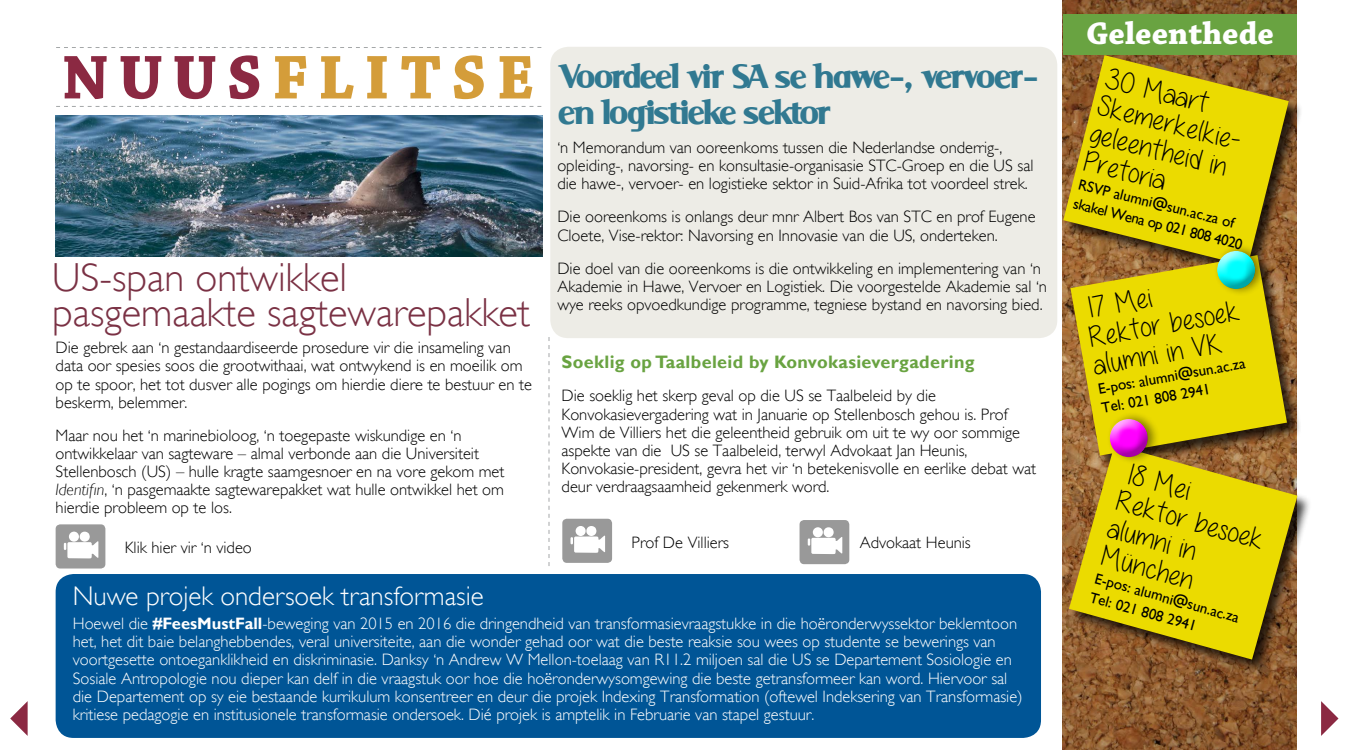
<style>
.page{position:relative;width:1350px;height:750px;background:#fff}
.page>*{position:absolute;margin:0;border:0;box-sizing:border-box;transform-origin:0 0}
.t1{font:700 65.25px "Chaparral Pro";letter-spacing:.15em;color:#d49d3a}
.t2{font:300 40.5px/34.5px "Gill Sans";color:#7a3144}
.t3{font:900 37.5px/36px "Serif";letter-spacing:.01em;color:#317991}
.t4{font:700 33px "Chaparral Pro";color:#fff}
.t5{font:30px/28.5px "All Things Pink Skinny";color:#000}
.t6{font:300 27px "Gill Sans";color:#fff}
.t7{font:700 18px "Gill Sans";letter-spacing:.02em;color:#69a341}
.t8{font:300 16.5px/18.1px "Gill Sans";color:#000}
.t9{font:300 16.5px/18.1px "Gill Sans";color:#fff}
.t10{font:15px/19.5px "Gill Sans";color:#000}
.s1{color:#8b2942}
.s2{font-style:italic}
.s3{font-weight:700}
</style>
<div class="page">
<div style="left:550px;top:47px;width:507px;height:291px;background:#edece6;border-radius:18px"></div>
<img style="left:1063px;top:0;width:234px;height:750px">
<div style="left:1063px;top:14px;width:234px;height:41px;background:#69a341"></div>
<div style="left:1063px;top:55px;width:241px;height:226px;background:#000;opacity:.75"></div>
<svg style="left:1063px;top:55px;width:226px;height:211px;fill:#ebdb00"></svg>
<div style="left:1070px;top:255px;width:232px;height:216px;background:#000;opacity:.75"></div>
<svg style="left:1070px;top:255px;width:217px;height:190px;fill:#ebdb00"></svg>
<div style="left:1069px;top:445px;width:243px;height:229px;background:#000;opacity:.75"></div>
<svg style="left:1069px;top:445px;width:228px;height:215px;fill:#ebdb00"></svg>
<div style="left:56px;top:574px;width:985px;height:164px;background:#005596;border-radius:18px"></div>
<div style="left:56px;top:524px;width:49px;height:45px;background:#999;border-radius:5px"></div>
<svg style="left:64px;top:531px;width:34px;height:27px"></svg>
<img style="left:55px;top:115px;width:488px;height:142px">
<div style="left:562px;top:519px;width:50px;height:44px;background:#999;border-radius:5px"></div>
<svg style="left:571px;top:526px;width:34px;height:27px"></svg>
<div style="left:800px;top:520px;width:49px;height:44px;background:#999;border-radius:5px"></div>
<svg style="left:808px;top:527px;width:34px;height:27px"></svg>
<svg style="left:549px;top:337px;width:1px;height:229px"></svg>
<div style="left:1106px;top:411px;width:54px;height:54px;background:#000;opacity:.45"></div>
<div style="left:1099px;top:408px;width:55px;height:46px;background:#fff;opacity:.75"></div>
<div style="left:1104px;top:422px;width:55px;height:36px;background:#000;opacity:.35"></div>
<div style="left:1214px;top:243px;width:54px;height:54px;background:#000;opacity:.45"></div>
<div style="left:1206px;top:240px;width:55px;height:46px;background:#fff;opacity:.75"></div>
<div style="left:1211px;top:254px;width:55px;height:36px;background:#000;opacity:.35"></div>
<svg style="left:1321px;top:701px;width:18px;height:35px"></svg>
<svg style="left:10px;top:701px;width:18px;height:35px"></svg>
<svg style="left:56px;top:47px;width:485px;height:1px"></svg>
<svg style="left:56px;top:106px;width:485px;height:1px"></svg>
<h1 class="t1" style="left:62px;top:39px;width:474px"><span class="s1">NUUS</span>FLITSE</h1>
<h2 class="t2" style="left:52px;top:260px;width:480px">US-span ontwikkel pasgemaakte sagtewarepakket</h2>
<p class="t8" style="left:56px;top:339px;width:478px">Die gebrek aan ‘n gestandaardiseerde prosedure vir die insameling van data oor spesies soos die grootwithaai, wat ontwykend is en moeilik om op te spoor, het tot dusver alle pogings om hierdie diere te bestuur en te beskerm, belemmer.</p>
<p class="t8" style="left:56px;top:426px;width:450px">Maar nou het ‘n marinebioloog, ‘n toegepaste wiskundige en ‘n ontwikkelaar van sagteware – almal verbonde aan die Universiteit Stellenbosch (US) – hulle kragte saamgesnoer en na vore gekom met <span class="s2">Identifin</span>, ‘n pasgemaakte sagtewarepakket wat hulle ontwikkel het om hierdie probleem op te los.</p>
<p class="t8" style="left:125px;top:539px;width:129px">Klik hier vir ‘n video</p>
<h3 class="t3" style="left:559px;top:58px;width:481px">Voordeel vir SA se hawe-, vervoer&shy;en logistieke sektor</h3>
<p class="t8" style="left:557px;top:138px;width:478px">‘n Memorandum van ooreenkoms tussen die Nederlandse onderrig-, opleiding-, navorsing- en konsultasie-organisasie STC-Groep en die US sal die hawe-, vervoer- en logistieke sektor in Suid-Afrika tot voordeel strek.</p>
<p class="t8" style="left:557px;top:208px;width:480px">Die ooreenkoms is onlangs deur mnr Albert Bos van STC en prof Eugene<br>Cloete, Vise-rektor: Navorsing en Innovasie van die US, onderteken.</p>
<p class="t8" style="left:557px;top:259px;width:491px">Die doel van die ooreenkoms is die ontwikkeling en implementering van ‘n<br>Akademie in Hawe, Vervoer en Logistiek. Die voorgestelde Akademie sal ‘n wye reeks opvoedkundige programme, tegniese bystand en navorsing bied.</p>
<p class="t7" style="left:562px;top:351px;width:415px">Soeklig op Taalbeleid by Konvokasievergadering</p>
<p class="t8" style="left:562px;top:387px;width:476px">Die soeklig het skerp geval op die US se Taalbeleid by die Konvokasievergadering wat in Januarie op Stellenbosch gehou is. Prof Wim de Villiers het die geleentheid gebruik om uit te wy oor sommige aspekte van die US se Taalbeleid, terwyl Advokaat Jan Heunis, Konvokasie-president, gevra het vir ‘n betekenisvolle en eerlike debat wat deur verdraagsaamheid gekenmerk word.</p>
<p class="t8" style="left:632px;top:533px;width:99px">Prof De Villiers</p>
<p class="t8" style="left:860px;top:533px;width:112px">Advokaat Heunis</p>
<h3 class="t6" style="left:73px;top:580px;width:412px">Nuwe projek ondersoek transformasie</h3>
<p class="t9" style="left:73px;top:615px;width:951px">Hoewel die <span class="s3">#FeesMustFall</span>-beweging van 2015 en 2016 die dringendheid van transformasievraagstukke in die hoëronderwyssektor beklemtoon het, het dit baie belanghebbendes, veral universiteite, aan die wonder gehad oor wat die beste reaksie sou wees op studente se bewerings van voortgesette ontoeganklikheid en diskriminasie. Danksy ‘n Andrew W Mellon-toelaag van R11.2 miljoen sal die US se Departement Sosiologie en Sosiale Antropologie nou dieper kan delf in die vraagstuk oor hoe die hoëronderwysomgewing die beste getransformeer kan word. Hiervoor sal die Departement op sy eie bestaande kurrikulum konsentreer en deur die projek Indexing Transformation (oftewel Indeksering van Transformasie) kritiese pedagogie en institusionele transformasie ondersoek. Dié projek is amptelik in Februarie van stapel gestuur.</p>
<h3 class="t4" style="left:1086px;top:14px;width:189px">Geleenthede</h3>
<h3 class="t5" style="left:1109px;top:63px;width:155px;rotate:14deg">30 Maart<br>Skemerkelkie&shy;geleentheid in<br>Pretoria</h3>
<p class="t10" style="left:1081px;top:174px;width:175px;rotate:14deg">RSVP alumni@sun.ac.za of skakel Wena op 021 808 4020</p>
<h3 class="t5" style="left:1082px;top:294px;width:154px;rotate:-10deg">17 Mei<br>Rektor besoek alumni in VK</h3>
<p class="t10" style="left:1097px;top:379px;width:151px;rotate:-10deg">E-pos: alumni@sun.ac.za<br>Tel: 021 808 2941</p>
<h3 class="t5" style="left:1129px;top:458px;width:155px;rotate:16deg">18 Mei<br>Rektor besoek alumni in<br>München</h3>
<p class="t10" style="left:1098px;top:568px;width:151px;rotate:16deg">E-pos: alumni@sun.ac.za<br>Tel: 021 808 2941</p>
</div>
